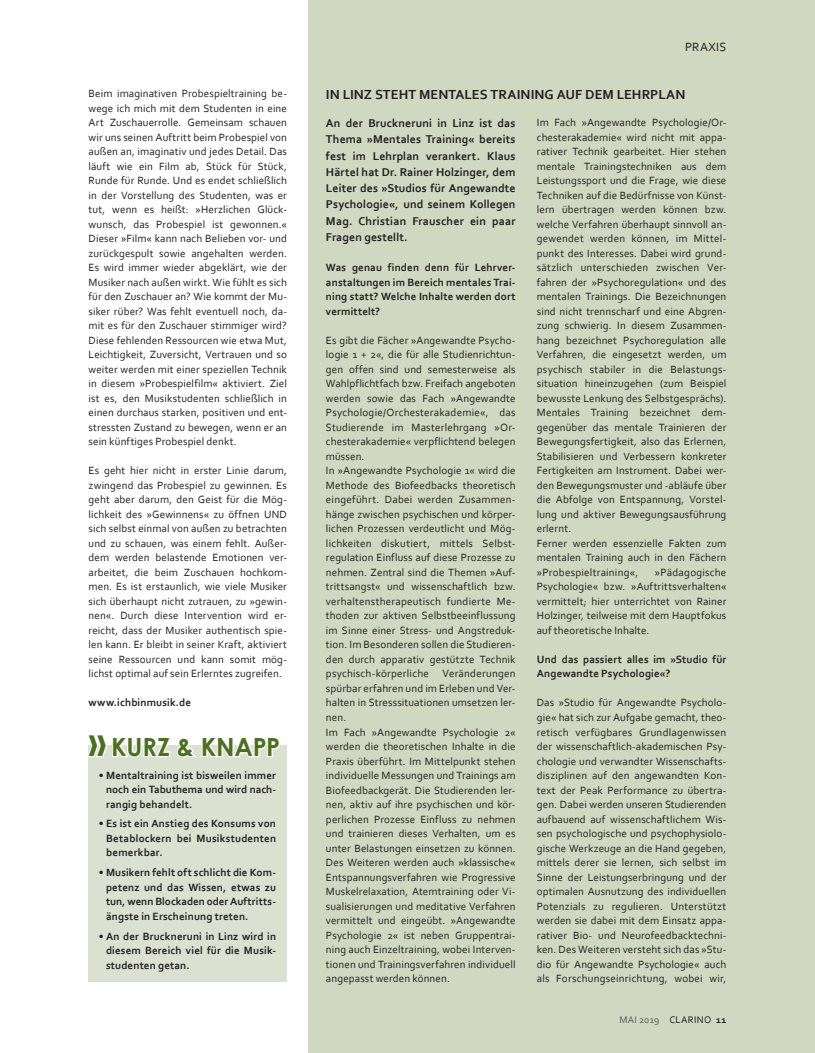
<style>
.page{position:relative;width:815px;height:1053px;background:#fff}
.page>*{position:absolute;margin:0;border:0;box-sizing:border-box;transform-origin:0 0}
.t1{font:700 25px "Century Gothic";letter-spacing:-.01em;color:#4d6f24}
.t2{font:13.75px "Corbel Clarino Bold";letter-spacing:.005em;color:#231f20}
.t3{font:12.5px "Corbel Clarino";letter-spacing:.025em;color:#231f20}
.t4{font:11.88px/16.2px "Corbel Clarino Bold";letter-spacing:.015em;color:#231f20;text-align:justify}
.t5{font:11px/14.5px "Corbel Clarino";letter-spacing:.01em;color:#231f20;text-align:justify}
.t6{font:11px/14.5px "Corbel Clarino Bold";letter-spacing:.015em;color:#231f20;text-align:justify}
.t7{font:10px "Corbel Clarino";letter-spacing:.03em;color:#57585a}
.s1{font-size:38.75px}
.s2{color:#231f20}
.s3{font-family:"Corbel Clarino Bold";color:#231f20}
</style>
<div class="page">
<div style="left:308px;top:0;width:507px;height:1052px;background:#d0d8c2"></div>
<div style="left:88px;top:745px;width:199px;height:236px;background:#dae1d0"></div>
<svg style="left:88px;top:745px;width:192px;height:13px"></svg>
<p class="t5" style="left:89px;top:86px;width:200px">Beim imaginativen Probespieltraining be&shy;wege ich mich mit dem Studenten in eine Art Zuschauerrolle. Gemeinsam schauen wir uns seinen Auftritt beim Probespiel von außen an, imaginativ und jedes Detail. Das läuft wie ein Film ab, Stück für Stück, Runde für Runde. Und es endet schließlich in der Vorstellung des Studenten, was er tut, wenn es heißt: »Herzlichen Glück&shy;wunsch, das Probespiel ist gewonnen.« Dieser »Film« kann nach Belieben vor- und zurückgespult sowie angehalten werden.<br>Es wird immer wieder abgeklärt, wie der Musiker nach außen wirkt. Wie fühlt es sich für den Zuschauer an? Wie kommt der Mu&shy;siker rüber? Was fehlt eventuell noch, da&shy;mit es für den Zuschauer stimmiger wird?<br>Diese fehlenden Ressourcen wie etwa Mut, Leichtigkeit, Zuversicht, Vertrauen und so weiter werden mit einer speziellen Technik in diesem »Probespielfilm« aktiviert. Ziel ist es, den Musikstudenten schließlich in einen durchaus starken, positiven und ent&shy;stressten Zustand zu bewegen, wenn er an sein künftiges Probespiel denkt.</p>
<p class="t5" style="left:89px;top:463px;width:200px">Es geht hier nicht in erster Linie darum, zwingend das Probespiel zu gewinnen. Es geht aber darum, den Geist für die Mög&shy;lichkeit des »Gewinnens« zu öffnen UND sich selbst einmal von außen zu betrachten und zu schauen, was einem fehlt. Außer&shy;dem werden belastende Emotionen ver&shy;arbeitet, die beim Zuschauen hochkom&shy;men. Es ist erstaunlich, wie viele Musiker sich überhaupt nicht zutrauen, zu »gewin&shy;nen«. Durch diese Intervention wird er&shy;reicht, dass der Musiker authentisch spie&shy;len kann. Er bleibt in seiner Kraft, aktiviert seine Ressourcen und kann somit mög&shy;lichst optimal auf sein Erlerntes zugreifen.</p>
<p class="t6" style="left:89px;top:695px;width:104px">www.ichbinmusik.de</p>
<h1 class="t1" style="left:89px;top:727px;width:193px"><span class="s1">»</span> KURZ &amp; KNAPP</h1>
<p class="t6" style="left:106px;top:767px;width:172px;text-indent:-7px">• Mentaltraining ist bisweilen immer noch ein Tabuthema und wird nach&shy;rangig behandelt.</p>
<p class="t6" style="left:106px;top:816px;width:171px;text-indent:-7px">• Es ist ein Anstieg des Konsums von Betablockern bei Musikstudenten bemerkbar.</p>
<p class="t6" style="left:106px;top:864px;width:172px;text-indent:-7px">• Musikern fehlt oft schlicht die Kom&shy;petenz und das Wissen, etwas zu tun, wenn Blockaden oder Auftritts&shy;ängste in Erscheinung treten.</p>
<p class="t6" style="left:106px;top:928px;width:172px;text-indent:-7px">• An der Bruckneruni in Linz wird in diesem Bereich viel für die Musik&shy;studenten getan.</p>
<p class="t3" style="left:685px;top:39px;width:43px">PRAXIS</p>
<p class="t2" style="left:326px;top:86px;width:361px">IN LINZ STEHT MENTALES TRAINING AUF DEM LEHRPLAN</p>
<p class="t4" style="left:326px;top:115px;width:191px">An der Bruckneruni in Linz ist das Thema »Mentales Training« bereits fest im Lehrplan verankert. Klaus Härtel hat Dr. Rainer Holzinger, dem Leiter des »Studios für Angewandte Psychologie«, und seinem Kollegen Mag. Christian Frauscher ein paar Fragen gestellt.</p>
<p class="t6" style="left:326px;top:260px;width:191px">Was genau finden denn für Lehrver&shy;anstaltungen im Bereich mentales Trai&shy;ning statt? Welche Inhalte werden dort vermittelt?</p>
<p class="t5" style="left:326px;top:332px;width:191px;text-align:left">Es gibt die Fächer »Angewandte Psycho&shy;logie 1 + 2«, die für alle Studienrichtun&shy;gen offen sind und semesterweise als Wahlpflichtfach bzw. Freifach angeboten werden sowie das Fach »Angewandte Psychologie/Orchesterakademie«, das Studierende im Masterlehrgang »Or&shy;chesterakademie« verpflichtend belegen müssen.<br>In »Angewandte Psychologie 1« wird die Methode des Biofeedbacks theoretisch eingeführt. Dabei werden Zusammen&shy;hänge zwischen psychischen und körper&shy;lichen Prozessen verdeutlicht und Mög&shy;lichkeiten diskutiert, mittels Selbst&shy;regulation Einfluss auf diese Prozesse zu nehmen. Zentral sind die Themen »Auf&shy;trittsangst« und wissenschaftlich bzw. verhaltenstherapeutisch fundierte Me&shy;thoden zur aktiven Selbstbeeinflussung im Sinne einer Stress- und Angstreduk&shy;tion. Im Besonderen sollen die Studieren&shy;den durch apparativ gestützte Technik psychisch-körperliche Veränderungen spürbar erfahren und im Erleben und Ver&shy;halten in Stresssituationen umsetzen ler&shy;nen.<br>Im Fach »Angewandte Psychologie 2« werden die theoretischen Inhalte in die Praxis überführt. Im Mittelpunkt stehen individuelle Messungen und Trainings am Biofeedbackgerät. Die Studierenden ler&shy;nen, aktiv auf ihre psychischen und kör&shy;perlichen Prozesse Einfluss zu nehmen und trainieren dieses Verhalten, um es unter Belastungen einsetzen zu können.<br>Des Weiteren werden auch »klassische« Entspannungsverfahren wie Progressive Muskelrelaxation, Atemtraining oder Vi&shy;sualisierungen und meditative Verfahren vermittelt und eingeübt. »Angewandte Psychologie 2« ist neben Gruppentrai&shy;ning auch Einzeltraining, wobei Interven&shy;tionen und Trainingsverfahren individuell angepasst werden können.</p>
<p class="t5" style="left:537px;top:115px;width:191px;text-align:left">Im Fach »Angewandte Psychologie/Or&shy;chesterakademie« wird nicht mit appa&shy;rativer Technik gearbeitet. Hier stehen mentale Trainingstechniken aus dem Leistungssport und die Frage, wie diese Techniken auf die Bedürfnisse von Künst&shy;lern übertragen werden können bzw. welche Verfahren überhaupt sinnvoll an&shy;gewendet werden können, im Mittel&shy;punkt des Interesses. Dabei wird grund&shy;sätzlich unterschieden zwischen Ver&shy;fahren der »Psychoregulation« und des mentalen Trainings. Die Bezeichnungen sind nicht trennscharf und eine Abgren&shy;zung schwierig. In diesem Zusammen&shy;hang bezeichnet Psychoregulation alle Verfahren, die eingesetzt werden, um psychisch stabiler in die Belastungs&shy;situation hineinzugehen (zum Beispiel bewusste Lenkung des Selbstgesprächs).<br>Mentales Training bezeichnet dem&shy;gegenüber das mentale Trainieren der Bewegungsfertigkeit, also das Erlernen, Stabilisieren und Verbessern konkreter Fertigkeiten am Instrument. Dabei wer&shy;den Bewegungsmuster und -abläufe über die Abfolge von Entspannung, Vorstel&shy;lung und aktiver Bewegungsausführung erlernt.<br>Ferner werden essenzielle Fakten zum mentalen Training auch in den Fächern »Probespieltraining«,</p>
<p class="t5" style="left:537px;top:564px;width:191px;text-indent:118px">»Pädagogische Psychologie« bzw. »Auftrittsverhalten« vermittelt; hier unterrichtet von Rainer Holzinger, teilweise mit dem Hauptfokus auf theoretische Inhalte.</p>
<p class="t6" style="left:537px;top:651px;width:191px">Und das passiert alles im »Studio für<br>Angewandte Psychologie«?</p>
<p class="t5" style="left:537px;top:695px;width:191px">Das »Studio für Angewandte Psycholo&shy;gie« hat sich zur Aufgabe gemacht, theo&shy;retisch verfügbares Grundlagenwissen der wissenschaftlich-akademischen Psy&shy;chologie und verwandter Wissenschafts&shy;disziplinen auf den angewandten Kon&shy;text der Peak Performance zu übertra&shy;gen. Dabei werden unseren Studierenden aufbauend auf wissenschaftlichem Wis&shy;sen psychologische und psychophysiolo&shy;gische Werkzeuge an die Hand gegeben, mittels derer sie lernen, sich selbst im Sinne der Leistungserbringung und der optimalen Ausnutzung des individuellen Potenzials zu regulieren. Unterstützt werden sie dabei mit dem Einsatz appa&shy;rativer Bio- und Neurofeedbacktechni&shy;ken. Des Weiteren versteht sich das »Stu&shy;dio für Angewandte Psychologie« auch als Forschungseinrichtung, wobei wir,</p>
<p class="t7" style="left:619px;top:1013px;width:109px">MAI 2019 <span class="s2">CLARINO</span> <span class="s3">11</span></p>
</div>
